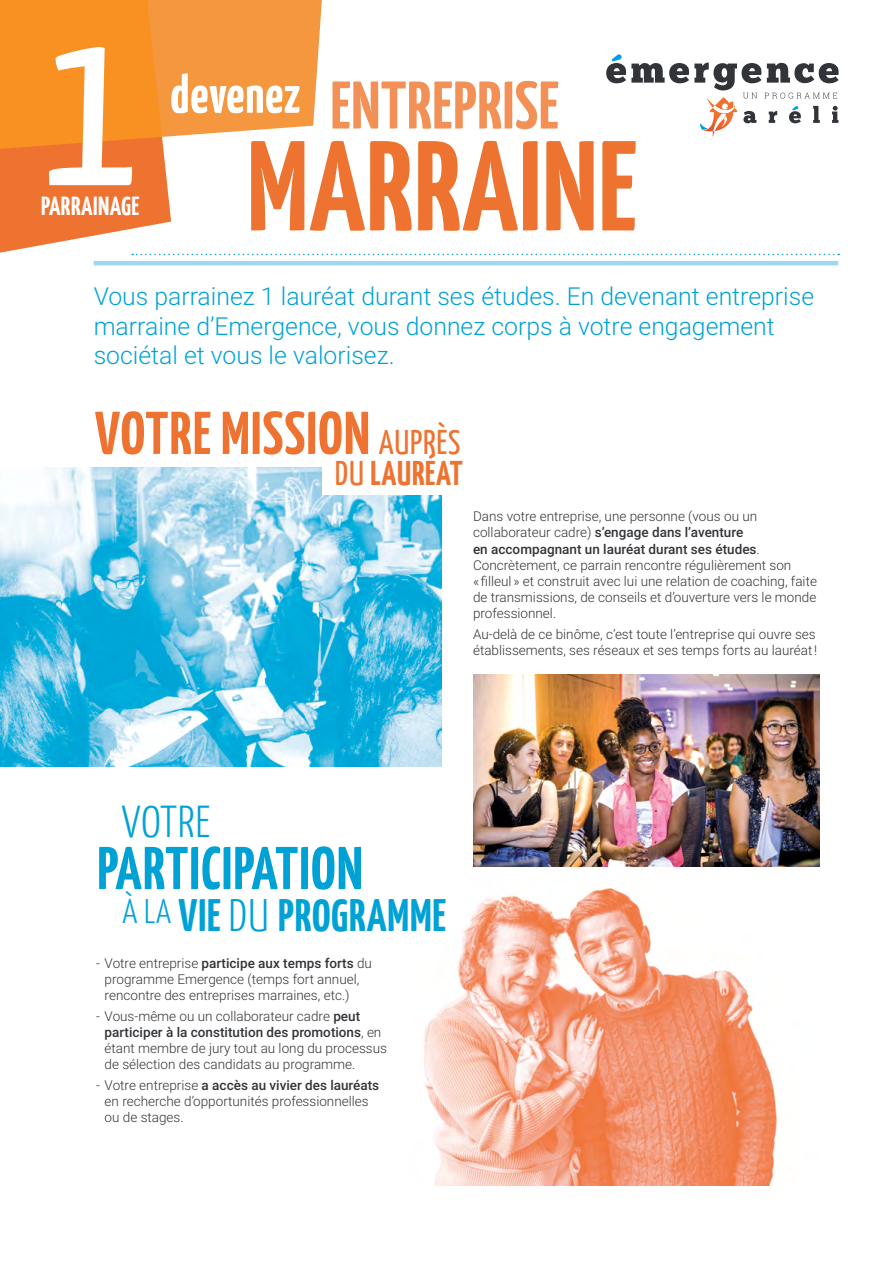
<style>
.page{position:relative;width:893px;height:1263px;background:#fff}
.page>*{position:absolute;margin:0;border:0;box-sizing:border-box;transform-origin:0 0}
.t1{font:230.25px "Yanone Kaffeesatz";color:#fff}
.t2{font:700 127.65px "Yanone Kaffeesatz";letter-spacing:.01em;color:#ee7330}
.t3{font:700 67.2px "Yanone Kaffeesatz";letter-spacing:.01em;color:#f39056}
.t4{font:700 60.3px "Yanone Kaffeesatz";letter-spacing:.02em;color:#00a2d6}
.t5{font:700 60.3px "Yanone Kaffeesatz";letter-spacing:.02em;color:#ee7330}
.t6{font:700 53.55px "Yanone Kaffeesatz";letter-spacing:.01em;color:#fff}
.t7{font:700 45.45px "Yanone Kaffeesatz";letter-spacing:.02em;color:#00a2d6}
.t8{font:300 44.55px "Yanone Kaffeesatz";letter-spacing:.015em;color:#00a2d6}
.t9{font:700 34.2px "Yanone Kaffeesatz";letter-spacing:.02em;color:#ee7330}
.t10{font:34.2px "Yanone Kaffeesatz";letter-spacing:.02em;color:#ee7330}
.t11{font:300 34.2px "Yanone Kaffeesatz";color:#00a2d6}
.t12{font:700 26.1px "Yanone Kaffeesatz";letter-spacing:.02em;color:#fff}
.t13{font:300 24.75px/29.7px "Roboto";color:#00a2d6}
.t14{font:300 13.5px/16.2px "Roboto";color:#313438}
.s1{font-weight:400}
.s2{font-weight:500}
.s3{font-weight:300}
</style>
<div class="page">
<svg style="left:171px;top:0;width:151px;height:137px;background:#f49e4d"></svg>
<svg style="left:0;top:0;width:171px;height:266px;background:#f49240"></svg>
<img style="left:0;top:468px;width:442px;height:298px">
<img style="left:473px;top:674px;width:346px;height:193px">
<img style="left:424px;top:888px;width:354px;height:297px">
<svg style="left:132px;top:254px;width:707px;height:1px"></svg>
<hr style="left:94px;top:261px;width:744px;height:4px;background:#9dd7f0">
<div style="left:322px;top:451px;width:171px;height:44px;background:#fff"></div>
<svg style="left:606px;top:54px;width:233px;height:83px"></svg>
<h1 class="t1" style="left:43px;top:-35px;width:97px">1</h1>
<h3 class="t12" style="left:41px;top:190px;width:100px">PARRAINAGE</h3>
<h3 class="t6" style="left:170px;top:61px;width:132px">devenez</h3>
<h3 class="t3" style="left:330px;top:64px;width:230px">ENTREPRISE</h3>
<h2 class="t2" style="left:247px;top:108px;width:391px">MARRAINE</h2>
<h3 class="t13" style="left:94px;top:280px;width:722px">Vous parrainez 1 lauréat durant ses études. En devenant entreprise marraine d’Emergence, vous donnez corps à votre engagement sociétal et vous le valorisez.</h3>
<h3 class="t5" style="left:95px;top:396px;width:277px">VOTRE MISSION</h3>
<h3 class="t9" style="left:335px;top:452px;width:129px"><span class="s1">DU</span> LAURÉAT</h3>
<h3 class="t10" style="left:379px;top:421px;width:83px">AUPRÈS</h3>
<p class="t14" style="left:473px;top:508px;width:345px">Dans votre entreprise, une personne (vous ou un collaborateur cadre) <span class="s2">s’engage dans l’aventure<br>en accompagnant un lauréat durant ses études</span>.<br>Concrètement, ce parrain rencontre régulièrement son<br>« filleul » et construit avec lui une relation de coaching, faite de transmissions, de conseils et d’ouverture vers le monde professionnel.</p>
<p class="t14" style="left:473px;top:625px;width:346px">Au-delà de ce binôme, c’est toute l’entreprise qui ouvre ses établissements, ses réseaux et ses temps forts au lauréat !</p>
<h3 class="t8" style="left:122px;top:795px;width:90px">VOTRE</h3>
<h3 class="t4" style="left:97px;top:831px;width:267px">PARTICIPATION</h3>
<h3 class="t7" style="left:179px;top:887px;width:269px">VIE <span class="s3">DU</span> PROGRAMME</h3>
<h3 class="t11" style="left:122px;top:890px;width:50px">À LA</h3>
<p class="t14" style="left:105px;top:955px;width:269px;text-indent:-9px">- Votre entreprise <span class="s2">participe aux temps forts</span> du programme Emergence (temps fort annuel, rencontre des entreprises marraines, etc.)</p>
<p class="t14" style="left:105px;top:1007px;width:284px;text-indent:-9px">- Vous-même ou un collaborateur cadre <span class="s2">peut participer à la constitution des promotions</span>, en étant membre de jury tout au long du processus de sélection des candidats au programme.</p>
<p class="t14" style="left:105px;top:1076px;width:276px;text-indent:-9px">- Votre entreprise <span class="s2">a accès au vivier des lauréats </span>en recherche d’opportunités professionnelles ou de stages.</p>
</div>
